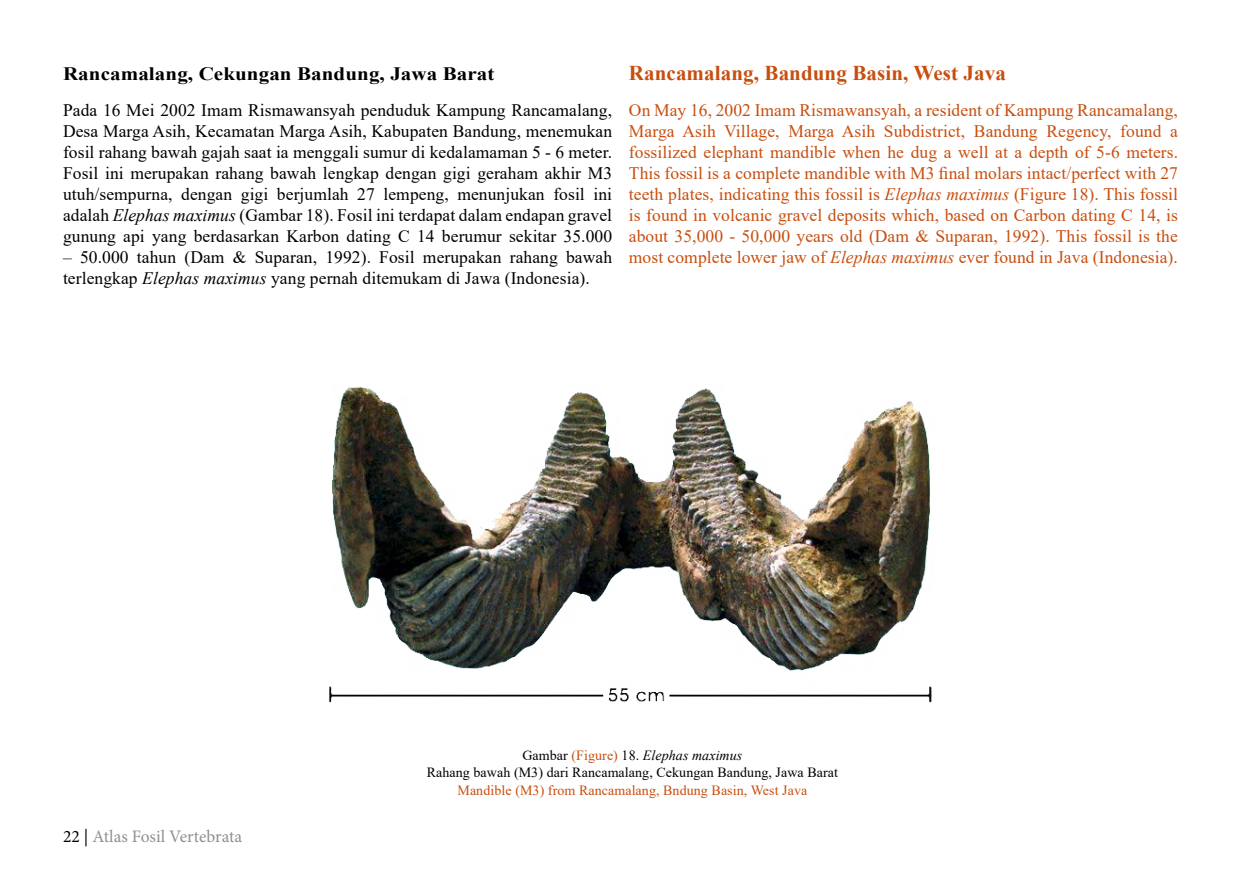
<style>
.page{position:relative;width:1241px;height:874px;background:#fff}
.page>*{position:absolute;margin:0;border:0;box-sizing:border-box;transform-origin:0 0}
.t1{font:700 21px "Times New Roman";letter-spacing:.005em;color:#c84e0e}
.t2{font:700 18.9px "Times New Roman";letter-spacing:.005em;color:#000;scale:1.11 1}
.t3{font:17.5px/21px "Times New Roman";letter-spacing:.005em;color:#000;text-align:justify}
.t4{font:17.5px/21px "Times New Roman";letter-spacing:.005em;color:#c84e0e;text-align:justify}
.t5{font:17.5px "Minion Pro";color:#8e9092}
.t6{font:14px/17.5px "Times New Roman";letter-spacing:.005em;color:#000;text-align:center}
.t7{font:14px "Times New Roman";letter-spacing:.005em;color:#c84e0e}
.s1{font-style:italic}
.s2{color:#000}
.s3{color:#c84e0e}
</style>
<div class="page">
<img style="left:329px;top:386px;width:603px;height:317px">
<p class="t2" style="left:63px;top:60px;width:390px">Rancamalang, Cekungan Bandung, Jawa Barat</p>
<p class="t3" style="left:63px;top:99px;width:550px">Pada 16 Mei 2002 Imam Rismawansyah penduduk Kampung Rancamalang, Desa Marga Asih, Kecamatan Marga Asih, Kabupaten Bandung, menemukan fosil rahang bawah gajah saat ia menggali sumur di kedalamaman 5 - 6 meter.<br>Fosil ini merupakan rahang bawah lengkap dengan gigi geraham akhir M3 utuh/sempurna, dengan gigi berjumlah 27 lempeng, menunjukan fosil ini adalah <span class="s1">Elephas maximus</span> (Gambar 18). Fosil ini terdapat dalam endapan gravel gunung api yang berdasarkan Karbon dating C 14 berumur sekitar 35.000</p>
<p class="t3" style="left:63px;top:246px;width:550px">– 50.000 tahun (Dam &amp; Suparan, 1992). Fosil merupakan rahang bawah terlengkap <span class="s1">Elephas maximus</span> yang pernah ditemukam di Jawa (Indonesia).</p>
<p class="t1" style="left:629px;top:58px;width:378px">Rancamalang, Bandung Basin, West Java</p>
<p class="t4" style="left:629px;top:99px;width:550px">On May 16, 2002 Imam Rismawansyah, a resident of Kampung Rancamalang, Marga Asih Village, Marga Asih Subdistrict, Bandung Regency, found a fossilized elephant mandible when he dug a well at a depth of 5-6 meters.<br>This fossil is a complete mandible with M3 final molars intact/perfect with 27 teeth plates, indicating this fossil is <span class="s1">Elephas maximus</span> (Figure 18). This fossil is found in volcanic gravel deposits which, based on Carbon dating C 14, is about 35,000 - 50,000 years old (Dam &amp; Suparan, 1992). This fossil is the most complete lower jaw of <span class="s1">Elephas maximus</span> ever found in Java (Indonesia).</p>
<p class="t5" style="left:63px;top:824px;width:181px"><span class="s2">22 |</span> Atlas Fosil Vertebrata</p>
<p class="t6" style="left:426px;top:745px;width:413px">Gambar <span class="s3">(Figure)</span> 18. <span class="s1">Elephas maximus<br></span>Rahang bawah (M3) dari Rancamalang, Cekungan Bandung, Jawa Barat</p>
<p class="t7" style="left:457px;top:780px;width:351px">Mandible (M3) from Rancamalang, Bndung Basin, West Java</p>
</div>
